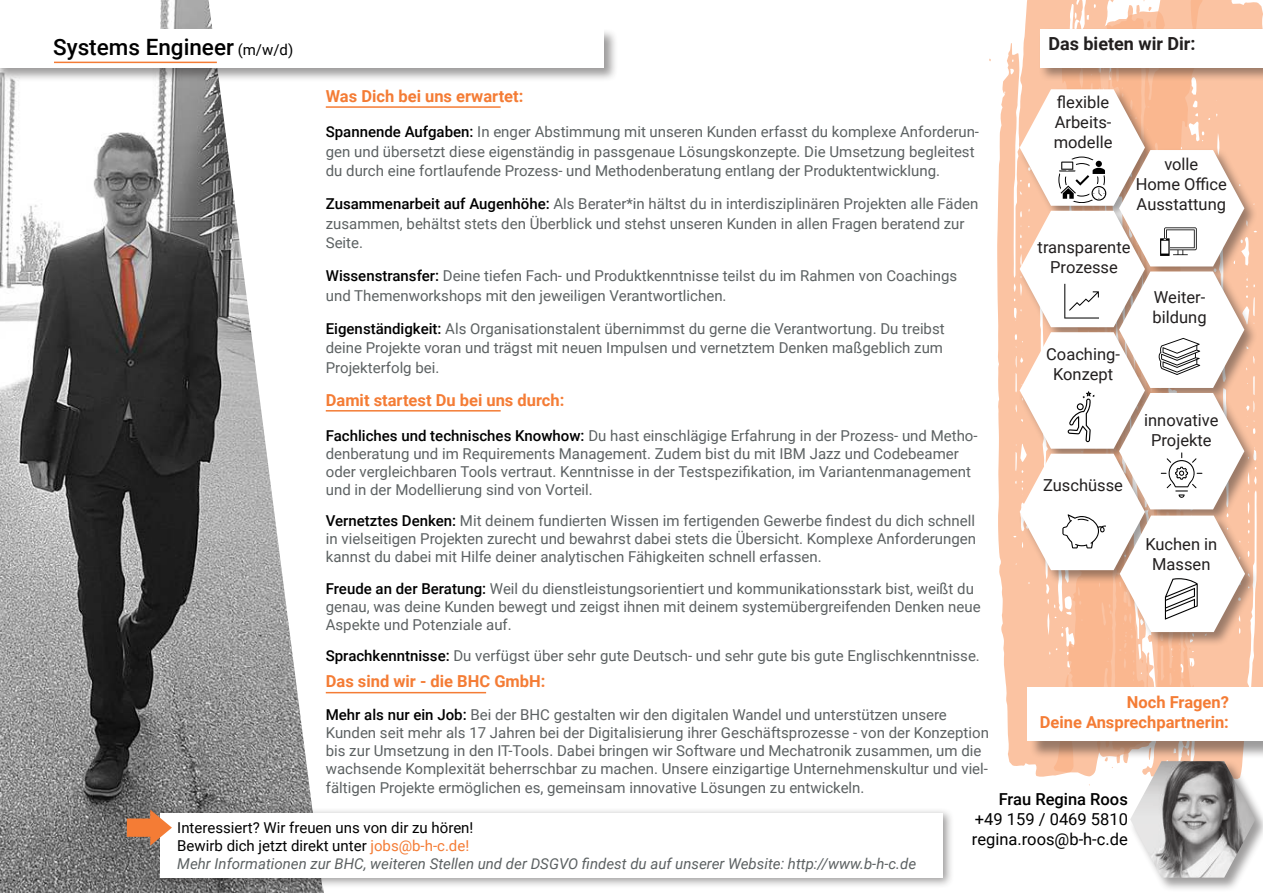
<style>
.page{position:relative;width:1263px;height:893px;background:#fff}
.page>*{position:absolute;margin:0;border:0;box-sizing:border-box;transform-origin:0 0}
.t1{font:500 22.5px "Roboto";color:#000}
.t2{font:700 18px "Roboto";color:#221f1f}
.t3{font:16.5px/19.8px "Roboto";color:#221f1f;text-align:center}
.t4{font:700 16.5px/19.8px "Roboto";color:#f47c35;text-align:right}
.t5{font:16.5px/19.8px "Roboto";color:#000}
.t6{font:500 16.5px "Roboto";color:#000}
.t7{font:15px/18px "Roboto";color:#5c6162}
.t8{font:italic 15px/18px "Roboto";color:#5c6162}
.s1{font-weight:400;font-size:15px}
.s2{font-weight:500;color:#000}
.s3{font-style:normal;color:#000}
.s4{font-style:normal;color:#f47c35}
</style>
<div class="page">
<img style="left:0;top:0;width:209px;height:893px">
<svg style="left:209px;top:4px;width:229px;height:889px"></svg>
<div style="left:0;top:28px;width:618px;height:54px;background:#221f1f;opacity:.44"></div>
<div style="left:0;top:30px;width:604px;height:38px;background:#fff"></div>
<hr style="left:54px;top:62px;width:163px;height:1px;background:#f47c35">
<div style="left:1202px;top:0;width:61px;height:687px;background:#fbc3a2"></div>
<svg style="left:997px;top:0;width:131px;height:777px;fill:#fbc3a2"></svg>
<svg style="left:1101px;top:0;width:101px;height:687px;background:#fac4a4"></svg>
<svg style="left:1105px;top:8px;width:3px;height:13px"></svg>
<svg style="left:1145px;top:21px;width:6px;height:7px"></svg>
<svg style="left:1191px;top:661px;width:2px;height:8px"></svg>
<svg style="left:1136px;top:0;width:15px;height:14px"></svg>
<div style="left:1018px;top:87px;width:240px;height:559px;background:#221f1f;opacity:.44"></div>
<div style="left:1038px;top:28px;width:225px;height:54px;background:#221f1f;opacity:.44"></div>
<div style="left:1040px;top:30px;width:223px;height:38px;background:#fff"></div>
<div style="left:1129px;top:759px;width:134px;height:133px;background:#221f1f;opacity:.44"></div>
<img style="left:1130px;top:761px;width:125px;height:117px">
<div style="left:1029px;top:689px;width:234px;height:70px;background:#221f1f;opacity:.44"></div>
<div style="left:1027px;top:687px;width:236px;height:53px;background:#fff"></div>
<svg style="left:1020px;top:89px;width:225px;height:553px"></svg>
<hr style="left:326px;top:106px;width:175px;height:2px;background:#f47c35">
<hr style="left:326px;top:410px;width:175px;height:2px;background:#f47c35">
<hr style="left:326px;top:692px;width:160px;height:1px;background:#f47c35">
<div style="left:155px;top:808px;width:799px;height:81px;background:#221f1f;opacity:.44"></div>
<div style="left:160px;top:813px;width:783px;height:65px;background:#fff"></div>
<svg style="left:127px;top:810px;width:45px;height:36px"></svg>
<h1 class="t1" style="left:53px;top:38px;width:242px">Systems Engineer <span class="s1">(m/w/d)</span></h1>
<p class="t4" style="left:326px;top:87px;width:199px">Was Dich bei uns erwartet:</p>
<p class="t7" style="left:326px;top:122px;width:655px;line-height:19.5px"><span class="s2">Spannende Aufgaben:</span> In enger Abstimmung mit unseren Kunden erfasst du komplexe Anforderun&shy;gen und übersetzt diese eigenständig in passgenaue Lösungskonzepte. Die Umsetzung begleitest du durch eine fortlaufende Prozess- und Methodenberatung entlang der Produktentwicklung.</p>
<p class="t7" style="left:326px;top:194px;width:654px;line-height:19.5px"><span class="s2">Zusammenarbeit auf Augenhöhe:</span> Als Berater*in hältst du in interdisziplinären Projekten alle Fäden zusammen, behältst stets den Überblick und stehst unseren Kunden in allen Fragen beratend zur<br>Seite.</p>
<p class="t7" style="left:326px;top:266px;width:633px;line-height:19.5px"><span class="s2">Wissenstransfer:</span> Deine tiefen Fach- und Produktkenntnisse teilst du im Rahmen von Coachings und Themenworkshops mit den jeweiligen Verantwortlichen.</p>
<p class="t7" style="left:326px;top:318px;width:620px;line-height:19.5px;text-align:justify"><span class="s2">Eigenständigkeit:</span> Als Organisationstalent übernimmst du gerne die Verantwortung. Du treibst deine Projekte voran und trägst mit neuen Impulsen und vernetztem Denken maßgeblich zum Projekterfolg bei.</p>
<p class="t4" style="left:326px;top:392px;width:240px">Damit startest Du bei uns durch:</p>
<p class="t7" style="left:326px;top:426px;width:653px"><span class="s2">Fachliches und technisches Knowhow:</span> Du hast einschlägige Erfahrung in der Prozess- und Metho&shy;denberatung und im Requirements Management. Zudem bist du mit IBM Jazz und Codebeamer oder vergleichbaren Tools vertraut. Kenntnisse in der Testspezifikation, im Variantenmanagement und in der Modellierung sind von Vorteil.</p>
<p class="t7" style="left:326px;top:511px;width:652px;text-align:justify"><span class="s2">Vernetztes Denken:</span> Mit deinem fundierten Wissen im fertigenden Gewerbe findest du dich schnell in vielseitigen Projekten zurecht und bewahrst dabei stets die Übersicht. Komplexe Anforderungen kannst du dabei mit Hilfe deiner analytischen Fähigkeiten schnell erfassen.</p>
<p class="t7" style="left:326px;top:579px;width:656px"><span class="s2">Freude an der Beratung:</span> Weil du dienstleistungsorientiert und kommunikationsstark bist, weißt du genau, was deine Kunden bewegt und zeigst ihnen mit deinem systemübergreifenden Denken neue<br>Aspekte und Potenziale auf.</p>
<p class="t7" style="left:326px;top:646px;width:656px"><span class="s2">Sprachkenntnisse:</span> Du verfügst über sehr gute Deutsch- und sehr gute bis gute Englischkenntnisse.</p>
<p class="t2" style="left:1048px;top:36px;width:149px">Das bieten wir Dir:</p>
<p class="t3" style="left:1054px;top:92px;width:60px;text-align:left">flexible<br>Arbeits&shy;modelle</p>
<p class="t3" style="left:1136px;top:154px;width:93px">volle<br>Home OfÏce<br>Ausstattung</p>
<p class="t3" style="left:1037px;top:237px;width:94px">transparente<br>Prozesse</p>
<p class="t3" style="left:1046px;top:344px;width:75px">Coaching-<br>Konzept</p>
<p class="t3" style="left:1043px;top:475px;width:81px">Zuschüsse</p>
<p class="t3" style="left:1152px;top:287px;width:56px;text-align:left">Weiter&shy;bildung</p>
<p class="t3" style="left:1144px;top:409px;width:76px">innovative<br>Projekte</p>
<p class="t3" style="left:1145px;top:534px;width:74px">Kuchen in<br>Massen</p>
<p class="t4" style="left:326px;top:673px;width:221px">Das sind wir - die BHC GmbH:</p>
<p class="t7" style="left:326px;top:705px;width:665px"><span class="s2">Mehr als nur ein Job:</span> Bei der BHC gestalten wir den digitalen Wandel und unterstützen unsere Kunden seit mehr als 17 Jahren bei der Digitalisierung ihrer Geschäftsprozesse - von der Konzeption bis zur Umsetzung in den IT-Tools. Dabei bringen wir Software und Mechatronik zusammen, um die wachsende Komplexität beherrschbar zu machen. Unsere einzigartige Unternehmenskultur und viel-</p>
<p class="t7" style="left:326px;top:779px;width:540px">fältigen Projekte ermöglichen es, gemeinsam innovative Lösungen zu entwickeln.</p>
<p class="t4" style="left:1040px;top:693px;width:191px">Noch Fragen?<br>Deine Ansprechpartnerin:</p>
<p class="t6" style="left:999px;top:793px;width:131px">Frau Regina Roos</p>
<p class="t5" style="left:972px;top:811px;width:158px">+49 159 / 0469 5810 regina.roos@b-h-c.de</p>
<p class="t8" style="left:177px;top:818px;width:740px"><span class="s3">Interessiert? Wir freuen uns von dir zu hören!<br>Bewirb dich jetzt direkt unter</span> <span class="s4">jobs@b-h-c.de!<br></span>Mehr Informationen zur BHC, weiteren Stellen und der DSGVO findest du auf unserer Website: http://www.b-h-c.de</p>
</div>
